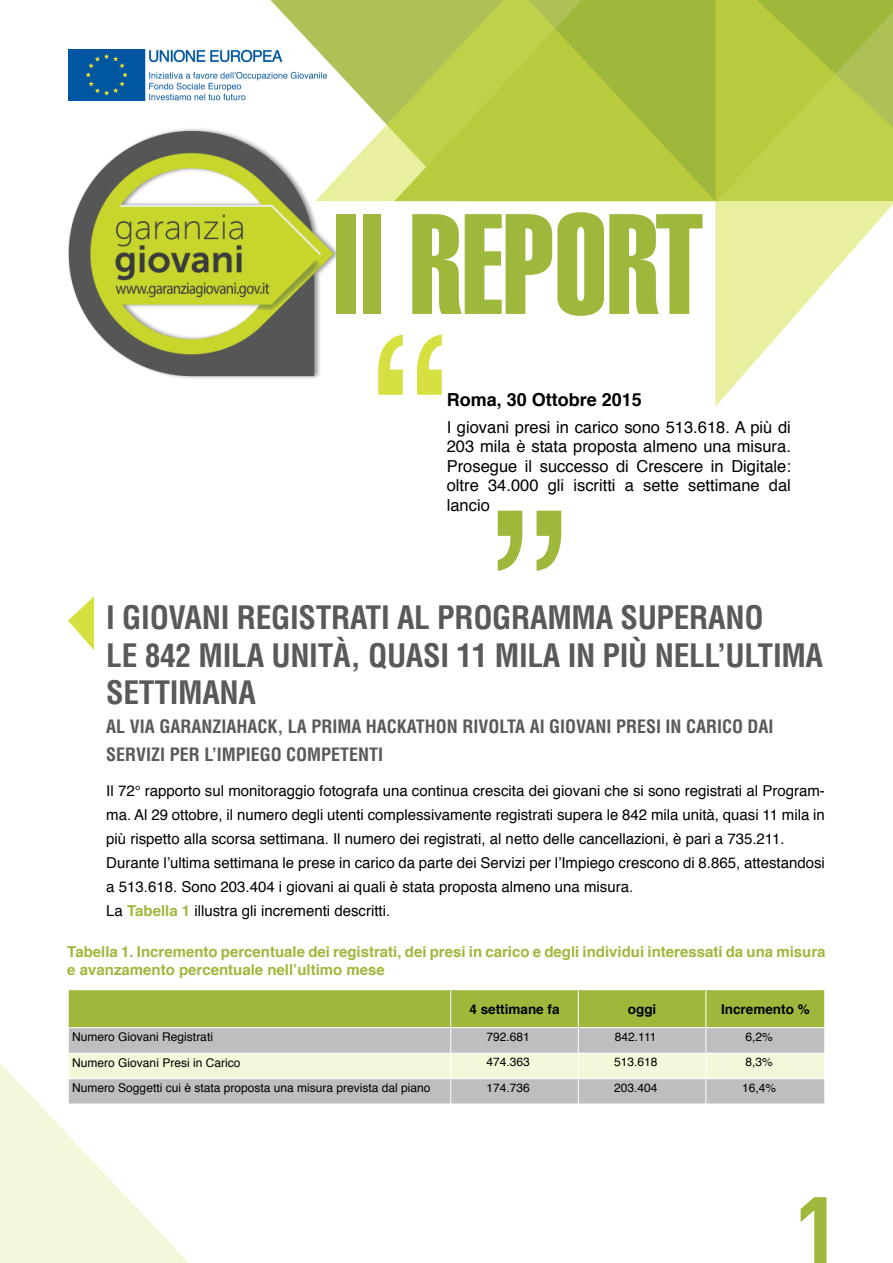
<style>
.page{position:relative;width:893px;height:1263px;background:#fff}
.page>*{position:absolute;margin:0;border:0;box-sizing:border-box;transform-origin:0 0}
.t1{font:140.1px "Helvetica Extra Compressed";color:#9eb83b}
.t2{font:700 93.9px "DIN";color:#9eb83b}
.t3{font:700 condensed 31.5px/37.5px "Helvetica";letter-spacing:-.01em;color:#58595b}
.t4{font:700 condensed 18px/28.5px "Helvetica";color:#58595b}
.t5{font:700 18px "Helvetica";color:#000}
.t6{font:16.5px/19.5px "Helvetica";color:#000;text-align:justify}
.t7{font:15px/24px "Helvetica";color:#000}
.t8{font:700 15px/18px "Helvetica";color:#9eb83b}
.t9{font:700 13.5px "Helvetica";color:#000}
.t10{font:12px "Helvetica";color:#000}
.s1{font-weight:700;color:#9eb83b}
</style>
<div class="page">
<img style="left:68px;top:49px;width:202px;height:52px">
<svg style="left:270px;top:0;width:45px;height:79px"></svg>
<svg style="left:498px;top:511px;width:63px;height:60px"></svg>
<svg style="left:315px;top:0;width:400px;height:201px;background:#b7ca52"></svg>
<svg style="left:715px;top:0;width:178px;height:407px"></svg>
<img style="left:68px;top:127px;width:271px;height:252px">
<svg style="left:378px;top:335px;width:64px;height:60px"></svg>
<svg style="left:68px;top:596px;width:26px;height:54px"></svg>
<svg style="left:0;top:989px;width:825px;height:274px"></svg>
<h1 class="t1" style="left:332px;top:180px;width:372px">Il REPORT</h1>
<p class="t5" style="left:447px;top:385px;width:197px">Roma, 30 Ottobre 2015</p>
<p class="t6" style="left:447px;top:418px;width:346px">I giovani presi in carico sono 513.618. A più di 203 mila è stata proposta almeno una misura.<br>Prosegue il successo di Crescere in Digitale: oltre 34.000 gli iscritti a sette settimane dal lancio</p>
<h3 class="t3" style="left:106px;top:599px;width:718px">I GIOVANI REGISTRATI AL PROGRAMMA SUPERANO<br>LE 842 MILA UNITÀ, QUASI 11 MILA IN PIÙ NELL’ULTIMA<br>SETTIMANA</h3>
<p class="t4" style="left:106px;top:712px;width:669px">AL VIA GARANZIAHACK, LA PRIMA HACKATHON RIVOLTA AI GIOVANI PRESI IN CARICO DAI<br>SERVIZI PER L’IMPIEGO COMPETENTI</p>
<p class="t7" style="left:106px;top:779px;width:720px">Il 72° rapporto sul monitoraggio fotografa una continua crescita dei giovani che si sono registrati al Program&shy;ma. Al 29 ottobre, il numero degli utenti complessivamente registrati supera le 842 mila unità, quasi 11 mila in più rispetto alla scorsa settimana. Il numero dei registrati, al netto delle cancellazioni, è pari a 735.211.<br>Durante l’ultima settimana le prese in carico da parte dei Servizi per l’Impiego crescono di 8.865, attestandosi a 513.618. Sono 203.404 i giovani ai quali è stata proposta almeno una misura.<br>La <span class="s1">Tabella 1</span> illustra gli incrementi descritti.</p>
<p class="t8" style="left:67px;top:943px;width:760px">Tabella 1. Incremento percentuale dei registrati, dei presi in carico e degli individui interessati da una misura e avanzamento percentuale nell’ultimo mese</p>
<p class="t9" style="left:469px;top:998px;width:92px">4 settimane fa</p>
<p class="t9" style="left:628px;top:998px;width:30px">oggi</p>
<p class="t9" style="left:721px;top:998px;width:90px">Incremento %</p>
<p class="t10" style="left:72px;top:1028px;width:142px">Numero Giovani Registrati</p>
<p class="t10" style="left:486px;top:1027px;width:45px">792.681</p>
<p class="t10" style="left:615px;top:1027px;width:43px">842.111</p>
<p class="t10" style="left:745px;top:1027px;width:29px">6,2%</p>
<p class="t10" style="left:72px;top:1053px;width:170px">Numero Giovani Presi in Carico</p>
<p class="t10" style="left:486px;top:1053px;width:45px">474.363</p>
<p class="t10" style="left:614px;top:1053px;width:45px">513.618</p>
<p class="t10" style="left:745px;top:1053px;width:29px">8,3%</p>
<p class="t10" style="left:72px;top:1079px;width:360px">Numero Soggetti cui è stata proposta una misura prevista dal piano</p>
<p class="t10" style="left:486px;top:1078px;width:45px">174.736</p>
<p class="t10" style="left:614px;top:1078px;width:45px">203.404</p>
<p class="t10" style="left:742px;top:1078px;width:36px">16,4%</p>
<h2 class="t2" style="left:791px;top:1169px;width:53px">1</h2>
</div>
